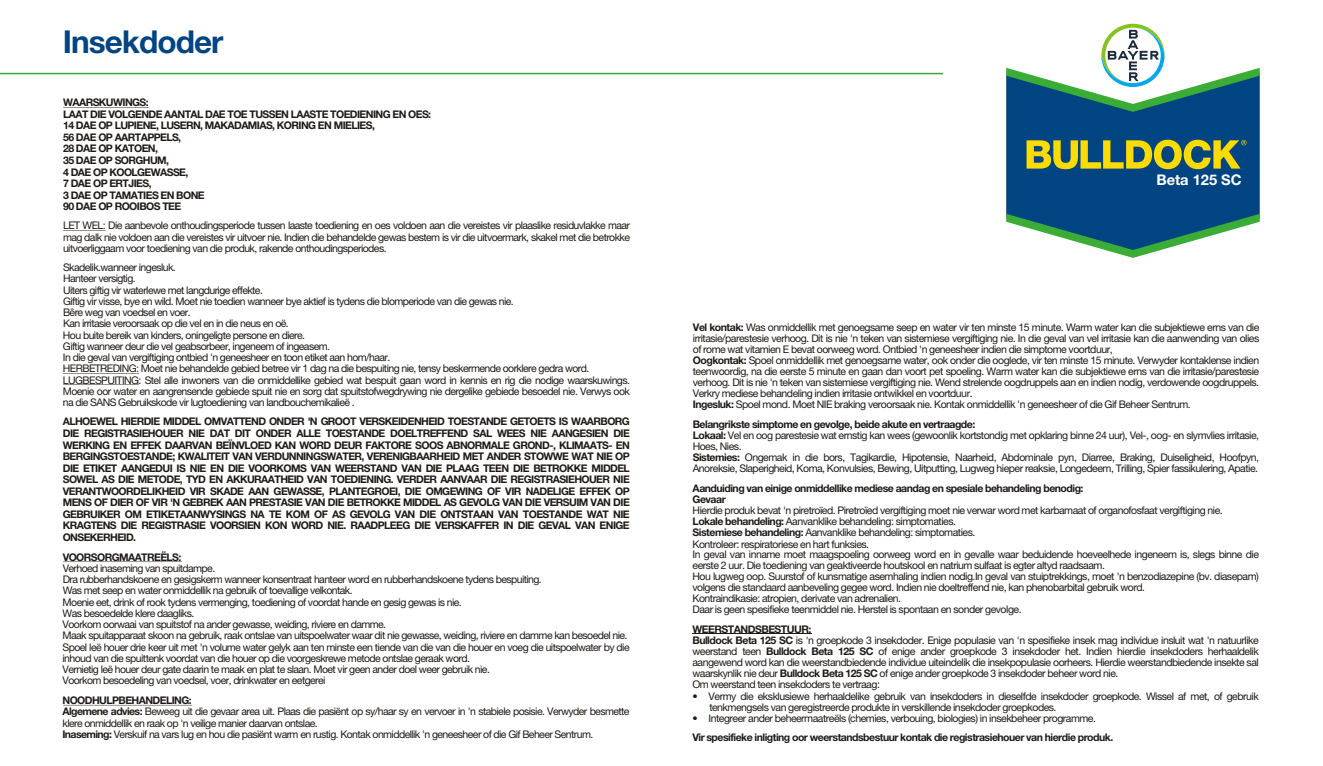
<style>
.page{position:relative;width:1323px;height:766px;background:#fff}
.page>*{position:absolute;margin:0;border:0;box-sizing:border-box;transform-origin:0 0}
.t1{font:700 31.5px "Helvetica Neue";letter-spacing:-.03em;color:#004582}
.t2{font:700 14.7px "Helvetica Neue";color:#fff}
.t3{font:10.5px/11.2px "Helvetica Neue";letter-spacing:-.045em;color:#1f1a17}
.t4{font:700 10.5px/11.6px "Helvetica Neue";letter-spacing:-.055em;color:#1f1a17}
.s1{font-weight:700}
.s2{font-family:"Switzerland Light Plain"}
</style>
<div class="page">
<hr style="left:0;top:73px;width:943px;height:1px;background:#38ab36">
<div style="left:1006px;top:112px;width:253px;height:102px;background:#004582"></div>
<svg style="left:1006px;top:214px;width:253px;height:44px"></svg>
<hr style="left:693px;top:633px;width:119px;height:1px;background:#1f1a17">
<hr style="left:63px;top:107px;width:86px;height:1px;background:#1f1a17">
<hr style="left:63px;top:561px;width:119px;height:1px;background:#1f1a17">
<hr style="left:63px;top:704px;width:129px;height:1px;background:#1f1a17">
<hr style="left:63px;top:230px;width:43px;height:1px;background:#1f1a17">
<hr style="left:63px;top:373px;width:76px;height:1px;background:#1f1a17">
<hr style="left:63px;top:384px;width:76px;height:1px;background:#1f1a17">
<svg style="left:1026px;top:140px;width:220px;height:29px"></svg>
<svg style="left:1006px;top:23px;width:253px;height:89px"></svg>
<h1 class="t1" style="left:63px;top:29px;width:162px">Insekdoder</h1>
<p class="t4" style="left:63px;top:98px;width:369px">WAARSKUWINGS:<br>LAAT DIE VOLGENDE AANTAL DAE TOE TUSSEN LAASTE TOEDIENING EN OES:<br>14 DAE OP LUPIENE, LUSERN, MAKADAMIAS, KORING EN MIELIES,<br>56 DAE OP AARTAPPELS,<br>28 DAE OP KATOEN,<br>35 DAE OP SORGHUM,<br>4 DAE OP KOOLGEWASSE,<br>7 DAE OP ERTJIES,<br>3 DAE OP TAMATIES EN BONE<br>90 DAE OP ROOIBOS TEE</p>
<p class="t3" style="left:63px;top:221px;width:568px;text-align:justify">LET WEL: Die aanbevole onthoudingsperiode tussen laaste toediening en oes voldoen aan die vereistes vir plaaslike residuvlakke maar mag dalk nie voldoen aan die vereistes vir uitvoer nie. Indien die behandelde gewas bestem is vir die uitvoermark, skakel met die betrokke uitvoerliggaam voor toediening van die produk, rakende onthoudingsperiodes.</p>
<p class="t3" style="left:63px;top:262px;width:568px">Skadelik.wanneer ingesluk.<br>Hanteer versigtig.<br>Uiters giftig vir waterlewe met langdurige effekte.<br>Giftig vir visse, bye en wild. Moet nie toedien wanneer bye aktief is tydens die blomperiode van die gewas nie.<br>Bêre weg van voedsel en voer.<br>Kan irritasie veroorsaak op die vel en in die neus en oë.<br>Hou buite bereik van kinders, oningeligte persone en diere.<br>Giftig wanneer deur die vel geabsorbeer, ingeneem of ingeasem.<br>In die geval van vergiftiging ontbied 'n geneesheer en toon etiket aan hom/haar.<br>HERBETREDING: Moet nie behandelde gebied betree vir 1 dag na die bespuiting nie, tensy beskermende oorklere gedra word.<br>LUGBESPUITING: Stel alle inwoners van die onmiddellike gebied wat bespuit gaan word in kennis en rig die nodige waarskuwings.<br>Moenie oor water en aangrensende gebiede spuit nie en sorg dat spuitstofwegdrywing nie dergelike gebiede besoedel nie. Verwys ook na die SANS Gebruikskode vir lugtoediening van landbouchemikalieë .</p>
<p class="t4" style="left:63px;top:416px;width:568px;text-align:justify">ALHOEWEL HIERDIE MIDDEL OMVATTEND ONDER 'N GROOT VERSKEIDENHEID TOESTANDE GETOETS IS WAARBORG DIE REGISTRASIEHOUER NIE DAT DIT ONDER ALLE TOESTANDE DOELTREFFEND SAL WEES NIE AANGESIEN DIE WERKING EN EFFEK DAARVAN BEÏNVLOED KAN WORD DEUR FAKTORE SOOS ABNORMALE GROND-, KLIMAATS- EN BERGINGSTOESTANDE; KWALITEIT VAN VERDUNNINGSWATER, VERENIGBAARHEID MET ANDER STOWWE WAT NIE OP DIE ETIKET AANGEDUI IS NIE EN DIE VOORKOMS VAN WEERSTAND VAN DIE PLAAG TEEN DIE BETROKKE MIDDEL SOWEL AS DIE METODE, TYD EN AKKURAATHEID VAN TOEDIENING. VERDER AANVAAR DIE REGISTRASIEHOUER NIE VERANTWOORDELIKHEID VIR SKADE AAN GEWASSE, PLANTEGROEI, DIE OMGEWING OF VIR NADELIGE EFFEK OP MENS OF DIER OF VIR 'N GEBREK AAN PRESTASIE VAN DIE BETROKKE MIDDEL AS GEVOLG VAN DIE VERSUIM VAN DIE GEBRUIKER OM ETIKETAANWYSINGS NA TE KOM OF AS GEVOLG VAN DIE ONTSTAAN VAN TOESTANDE WAT NIE KRAGTENS DIE REGISTRASIE VOORSIEN KON WORD NIE. RAADPLEEG DIE VERSKAFFER IN DIE GEVAL VAN ENIGE ONSEKERHEID.</p>
<p class="t4" style="left:63px;top:551px;width:120px">VOORSORGMAATREËLS:</p>
<p class="t3" style="left:63px;top:563px;width:568px">Verhoed inaseming van spuitdampe.<br>Dra rubberhandskoene en gesigskerm wanneer konsentraat hanteer word en rubberhandskoene tydens bespuiting.<br>Was met seep en water onmiddellik na gebruik of toevallige velkontak.<br>Moenie eet, drink of rook tydens vermenging, toediening of voordat hande en gesig gewas is nie.<br>Was besoedelde klere daagliks.<br>Voorkom oorwaai van spuitstof na ander gewasse, weiding, riviere en damme.<br>Maak spuitapparaat skoon na gebruik, raak ontslae van uitspoelwater waar dit nie gewasse, weiding, riviere en damme kan besoedel nie.<br>Spoel leë houer drie keer uit met 'n volume water gelyk aan ten minste een tiende van die van die houer en voeg die uitspoelwater by die inhoud van die spuittenk voordat van die houer op die voorgeskrewe metode ontslae geraak word.<br>Vernietig leë houer deur gate daarin te maak en plat te slaan. Moet vir geen ander doel weer gebruik nie.<br>Voorkom besoedeling van voedsel, voer, drinkwater en eetgerei</p>
<p class="t3" style="left:62px;top:695px;width:568px"><span class="s1">NOODHULPBEHANDELING:<br>Algemene advies:</span> Beweeg uit die gevaar area uit. Plaas die pasiënt op sy/haar sy en vervoer in 'n stabiele posisie. Verwyder besmette klere onmiddellik en raak op 'n veilige manier daarvan ontslae.<br><span class="s1">Inaseming:</span> Verskuif na vars lug en hou die pasiënt warm en rustig. Kontak onmiddellik 'n geneesheer of die Gif Beheer Sentrum.</p>
<h2 class="t2" style="left:1156px;top:174px;width:87px">Beta 125 SC</h2>
<p class="t3" style="left:692px;top:322px;width:568px"><span class="s1">Vel kontak:</span> Was onmiddellik met genoegsame seep en water vir ten minste 15 minute. Warm water kan die subjektiewe erns van die irritasie/parestesie verhoog. Dit is nie 'n teken van sistemiese vergiftiging nie. In die geval van vel irritasie kan die aanwending van olies of rome wat vitamien E bevat oorweeg word. Ontbied 'n geneesheer indien die simptome voortduur,<br><span class="s1">Oogkontak:</span> Spoel onmiddellik met genoegsame water, ook onder die ooglede, vir ten minste 15 minute. Verwyder kontaklense indien teenwoordig, na die eerste 5 minute en gaan dan voort pet spoeling. Warm water kan die subjektiewe erns van die irritasie/parestesie verhoog. Dit is nie 'n teken van sistemiese vergiftiging nie. Wend strelende oogdruppels aan en indien nodig, verdowende oogdruppels.<br>Verkry mediese behandeling indien irritasie ontwikkel en voortduur.<br><span class="s1">Ingesluk:</span> Spoel mond. Moet NIE braking veroorsaak nie. Kontak onmiddellik 'n geneesheer of die Gif Beheer Sentrum.</p>
<p class="t3" style="left:692px;top:419px;width:568px"><span class="s1">Belangrikste simptome en gevolge, beide akute en vertraagde:<br>Lokaal:</span> Vel en oog parestesie wat ernstig kan wees (gewoonlik kortstondig met opklaring binne 24 uur), Vel-, oog- en slymvlies irritasie, Hoes, Nies.<br><span class="s1">Sistemies:</span> Ongemak in die bors, Tagikardie, Hipotensie, Naarheid, Abdominale pyn, Diarree, Braking, Duiseligheid, Hoofpyn, Anoreksie, Slaperigheid, Koma, Konvulsies, Bewing, Uitputting, Lugweg hieper reaksie, Longedeem, Trilling, Spier fassikulering, Apatie.</p>
<p class="t4" style="left:692px;top:483px;width:392px">Aanduiding van einige onmiddellike mediese aandag en spesiale behandeling benodig:<br>Gevaar</p>
<p class="t3" style="left:692px;top:505px;width:568px">Hierdie produk bevat 'n piretroïed. Piretroïed vergiftiging moet nie verwar word met karbamaat of organofosfaat vergiftiging nie.<br><span class="s1">Lokale behandeling:</span> Aanvanklike behandeling: simptomaties.<br><span class="s1">Sistemiese behandeling:</span> Aanvanklike behandeling: simptomaties.<br>Kontroleer: respiratoriese en hart funksies.<br>In geval van inname moet maagspoeling oorweeg word en in gevalle waar beduidende hoeveelhede ingeneem is, slegs binne die eerste 2 uur. Die toediening van geaktiveerde houtskool en natrium sulfaat is egter altyd raadsaam.<br>Hou lugweg oop. Suurstof of kunsmatige asemhaling indien nodig.In geval van stuiptrekkings, moet 'n benzodiazepine (bv. diasepam) volgens die standaard aanbeveling gegee word. Indien nie doeltreffend nie, kan phenobarbital gebruik word.<br>Kontraindikasie: atropien, derivate van adrenalien.<br>Daar is geen spesifieke teenmiddel nie. Herstel is spontaan en sonder gevolge.</p>
<p class="t4" style="left:692px;top:623px;width:120px">WEERSTANDSBESTUUR:</p>
<p class="t3" style="left:692px;top:635px;width:568px"><span class="s1">Bulldock Beta 125 SC</span> is 'n groepkode 3 insekdoder. Enige populasie van 'n spesifieke insek mag individue insluit wat 'n natuurlike</p>
<p class="t3" style="left:692px;top:646px;width:568px">weerstand teen <span class="s1">Bulldock Beta 125 SC</span> of enige ander groepkode 3 insekdoder het. Indien hierdie insekdoders herhaaldelik</p>
<p class="t3" style="left:692px;top:657px;width:568px">aangewend word kan die weerstandbiedende individue uiteindelik die insekpopulasie oorheers. Hierdie weerstandbiedende insekte sal</p>
<p class="t3" style="left:692px;top:668px;width:427px">waarskynlik nie deur <span class="s1">Bulldock Beta 125 SC</span> of enige ander groepkode 3 insekdoder beheer word nie.</p>
<p class="t3" style="left:692px;top:679px;width:189px">Om weerstand teen insekdoders te vertraag:</p>
<p class="t3" style="left:692px;top:690px;width:568px"><span class="s2">·</span> Vermy die eksklusiewe herhaaldelike gebruik van insekdoders in dieselfde insekdoder groepkode. Wissel af met, of gebruik</p>
<p class="t3" style="left:709px;top:701px;width:349px">tenkmengsels van geregistreerde produkte in verskillende insekdoder groepkodes.</p>
<p class="t3" style="left:692px;top:713px;width:405px"><span class="s2">·</span> Integreer ander beheermaatreëls (chemies, verbouing, biologies) in insekbeheer programme.</p>
<p class="t4" style="left:692px;top:732px;width:422px">Vir spesifieke inligting oor weerstandsbestuur kontak die registrasiehouer van hierdie produk.</p>
</div>
